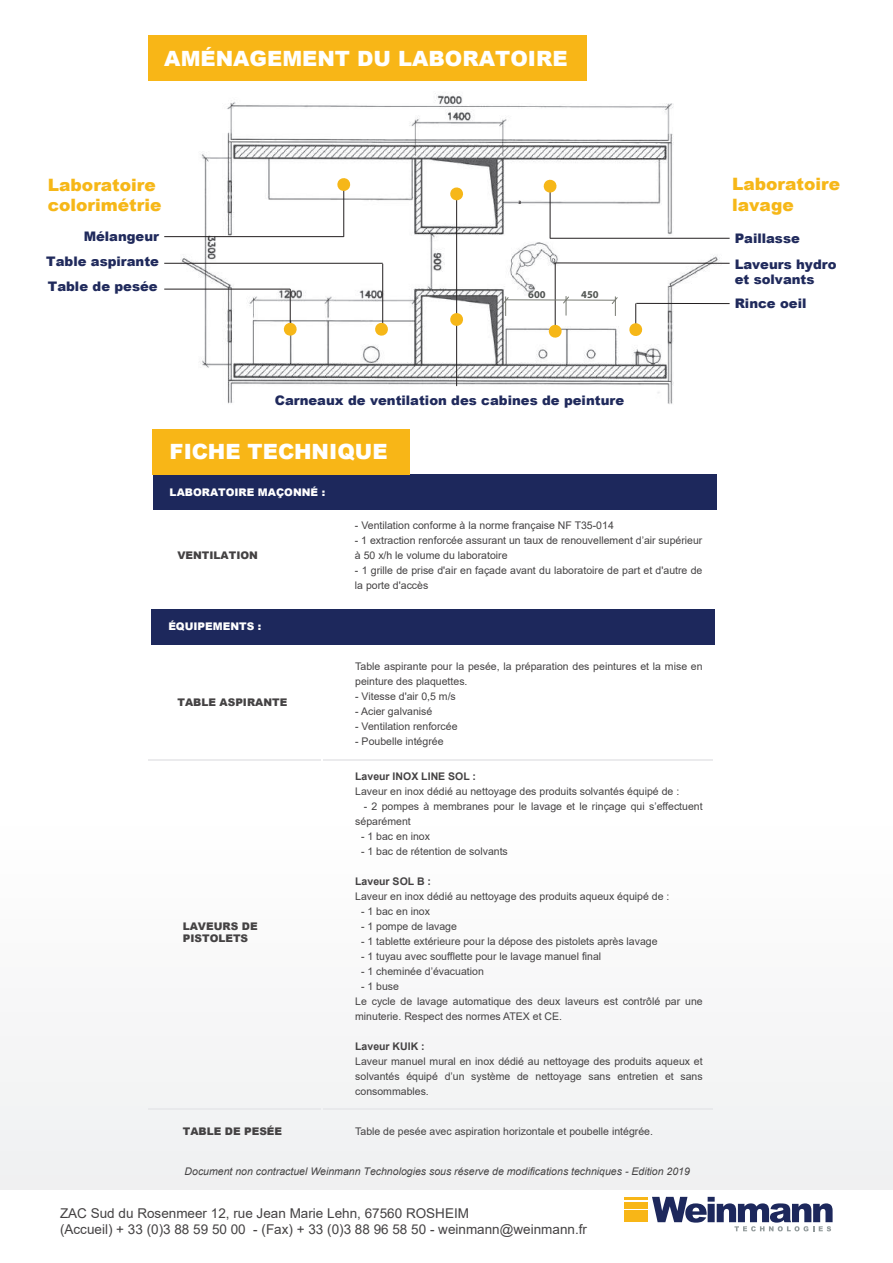
<style>
.page{position:relative;width:893px;height:1263px;background:#fff}
.page>*{position:absolute;margin:0;border:0;box-sizing:border-box;transform-origin:0 0}
.t1{font:900 21px "Arial";color:#fff}
.t2{font:900 17.1px/20.4px "Arial";color:#f6b718}
.t3{font:13.5px/16.2px "Arial";color:#444243}
.t4{font:900 13.2px/25.5px "Arial";color:#202a5c}
.t5{font:10.5px/15px "Arial";color:#444243}
.t6{font:italic 10.5px "Arial";color:#444243}
.t7{font:900 10.5px/12.6px "Arial";color:#444243}
.t8{font:700 10.5px "Arial";color:#444243}
.t9{font:900 10.5px "Arial";color:#fff}
.t10{font:700 10.5px "Myriad Pro";color:#505351}
.t11{font:700 10.5px "Myriad Pro";color:#515552}
.t12{font:700 4.95px "Myriad Pro";color:#231f20}
.s1{color:#434142}
</style>
<div class="page">
<div style="left:0;top:0;width:893px;height:1190px;background:linear-gradient(to right,#fbfbfb,#fbfbfb)"></div>
<div style="left:153px;top:474px;width:563px;height:35px;background:#1d285c"></div>
<div style="left:151px;top:609px;width:564px;height:35px;background:#1d285c"></div>
<div style="left:148px;top:35px;width:438px;height:45px;background:#f8b617"></div>
<div style="left:152px;top:429px;width:257px;height:45px;background:#f8b617"></div>
<div style="left:624px;top:1210px;width:24px;height:12px;background:#f8b617"></div>
<div style="left:624px;top:1202px;width:24px;height:6px;background:#f8b617"></div>
<hr style="left:624px;top:1197px;width:24px;height:3px;background:#f8b617">
<svg style="left:652px;top:1197px;width:181px;height:34px"></svg>
<img style="left:169px;top:86px;width:561px;height:331px">
<hr style="left:456px;top:192px;width:1px;height:194px;background:#231f20">
<hr style="left:164px;top:263px;width:219px;height:1px;background:#231f20">
<hr style="left:164px;top:289px;width:126px;height:1px;background:#231f20">
<hr style="left:290px;top:289px;width:1px;height:40px;background:#231f20">
<hr style="left:382px;top:264px;width:1px;height:65px;background:#231f20">
<svg style="left:449px;top:187px;width:15px;height:14px"></svg>
<hr style="left:164px;top:236px;width:180px;height:1px;background:#231f20">
<hr style="left:343px;top:185px;width:1px;height:52px;background:#231f20">
<svg style="left:337px;top:177px;width:14px;height:15px"></svg>
<hr style="left:550px;top:238px;width:180px;height:1px;background:#231f20">
<hr style="left:555px;top:263px;width:175px;height:1px;background:#231f20">
<hr style="left:636px;top:303px;width:94px;height:1px;background:#231f20">
<hr style="left:550px;top:186px;width:1px;height:52px;background:#231f20">
<hr style="left:555px;top:263px;width:1px;height:66px;background:#231f20">
<svg style="left:543px;top:179px;width:14px;height:14px"></svg>
<svg style="left:548px;top:324px;width:14px;height:14px"></svg>
<svg style="left:629px;top:303px;width:14px;height:34px"></svg>
<svg style="left:374px;top:322px;width:15px;height:14px"></svg>
<svg style="left:283px;top:322px;width:14px;height:14px"></svg>
<svg style="left:449px;top:312px;width:15px;height:15px"></svg>
<hr style="left:148px;top:759px;width:173px;height:2px;background:#e6e7e9">
<hr style="left:323px;top:759px;width:389px;height:2px;background:#e6e7e9">
<hr style="left:148px;top:1108px;width:173px;height:1px;background:#e6e7e9">
<hr style="left:323px;top:1108px;width:389px;height:1px;background:#e6e7e9">
<hr style="left:506px;top:299px;width:109px;height:2px;background:#777a72">
<svg style="left:611px;top:296px;width:7px;height:20px"></svg>
<svg style="left:502px;top:296px;width:7px;height:20px"></svg>
<svg style="left:562px;top:296px;width:8px;height:19px"></svg>
<h1 class="t1" style="left:164px;top:43px;width:405px">AMÉNAGEMENT DU LABORATOIRE</h1>
<h2 class="t2" style="left:48px;top:174px;width:115px">Laboratoire colorimétrie</h2>
<h2 class="t2" style="left:732px;top:173px;width:109px">Laboratoire lavage</h2>
<p class="t12" style="left:518px;top:199px;width:4px">3</p>
<p class="t4" style="left:84px;top:223px;width:77px">Mélangeur</p>
<p class="t4" style="left:46px;top:248px;width:114px">Table aspirante</p>
<p class="t4" style="left:48px;top:273px;width:111px">Table de pesée</p>
<p class="t10" style="left:528px;top:288px;width:19px">600</p>
<p class="t11" style="left:581px;top:288px;width:19px">450</p>
<p class="t4" style="left:735px;top:225px;width:103px">Paillasse<br>Laveurs hydro</p>
<p class="t4" style="left:735px;top:267px;width:81px;line-height:24px">et solvants<br>Rince oeil</p>
<p class="t4" style="left:275px;top:387px;width:351px">Carneaux de ventilation des cabines de peinture</p>
<h1 class="t1" style="left:170px;top:436px;width:219px">FICHE TECHNIQUE</h1>
<p class="t9" style="left:170px;top:484px;width:157px">LABORATOIRE MAÇONNÉ :</p>
<p class="t7" style="left:177px;top:549px;width:82px">VENTILATION</p>
<p class="t9" style="left:168px;top:619px;width:94px">ÉQUIPEMENTS :</p>
<p class="t7" style="left:177px;top:695px;width:111px">TABLE ASPIRANTE</p>
<p class="t7" style="left:183px;top:919px;width:76px">LAVEURS DE<br>PISTOLETS</p>
<p class="t5" style="left:355px;top:518px;width:260px">- Ventilation conforme à la norme française NF T35-014</p>
<p class="t5" style="left:355px;top:533px;width:349px">- 1 extraction renforcée assurant un taux de renouvellement d’air supérieur à 50 x/h le volume du laboratoire</p>
<p class="t5" style="left:355px;top:563px;width:349px">- 1 grille de prise d'air en façade avant du laboratoire de part et d'autre de la porte d'accès</p>
<p class="t5" style="left:355px;top:659px;width:349px">Table aspirante pour la pesée, la préparation des peintures et la mise en peinture des plaquettes.</p>
<p class="t5" style="left:355px;top:689px;width:102px">- Vitesse d'air 0,5 m/s</p>
<p class="t5" style="left:355px;top:704px;width:79px">- Acier galvanisé</p>
<p class="t5" style="left:355px;top:719px;width:104px">- Ventilation renforcée</p>
<p class="t5" style="left:355px;top:734px;width:90px">- Poubelle intégrée</p>
<p class="t8" style="left:355px;top:769px;width:122px">Laveur INOX LINE SOL :</p>
<p class="t5" style="left:355px;top:784px;width:326px">Laveur en inox dédié au nettoyage des produits solvantés équipé de :</p>
<p class="t5" style="left:355px;top:799px;width:349px;text-indent:9px">- 2 pompes à membranes pour le lavage et le rinçage qui s’effectuent séparément</p>
<p class="t5" style="left:361px;top:829px;width:71px">- 1 bac en inox</p>
<p class="t5" style="left:361px;top:844px;width:148px">- 1 bac de rétention de solvants</p>
<p class="t8" style="left:355px;top:874px;width:77px">Laveur SOL B :</p>
<p class="t5" style="left:355px;top:889px;width:316px">Laveur en inox dédié au nettoyage des produits aqueux équipé de :</p>
<p class="t5" style="left:361px;top:904px;width:71px">- 1 bac en inox</p>
<p class="t5" style="left:361px;top:919px;width:97px">- 1 pompe de lavage</p>
<p class="t5" style="left:361px;top:934px;width:298px">- 1 tablette extérieure pour la dépose des pistolets après lavage</p>
<p class="t5" style="left:361px;top:949px;width:242px">- 1 tuyau avec soufflette pour le lavage manuel final</p>
<p class="t5" style="left:361px;top:964px;width:124px">- 1 cheminée d’évacuation</p>
<p class="t5" style="left:355px;top:979px;width:349px;text-indent:6px">- 1 buse<br>Le cycle de lavage automatique des deux laveurs est contrôlé par une minuterie. Respect des normes ATEX et CE.</p>
<p class="t8" style="left:355px;top:1039px;width:71px">Laveur KUIK :</p>
<p class="t5" style="left:355px;top:1054px;width:349px;text-align:justify">Laveur manuel mural en inox dédié au nettoyage des produits aqueux et solvantés équipé d’un système de nettoyage sans entretien et sans consommables.</p>
<p class="t7" style="left:183px;top:1124px;width:101px">TABLE DE PESÉE</p>
<p class="t5" style="left:355px;top:1123px;width:299px">Table de pesée avec aspiration horizontale et poubelle intégrée.</p>
<p class="t6" style="left:185px;top:1164px;width:507px">Document non contractuel Weinmann Technologies sous réserve de modifications techniques - Edition <span class="s1">2019</span></p>
<p class="t3" style="left:60px;top:1205px;width:528px">ZAC Sud du Rosenmeer 12, rue Jean Marie Lehn, 67560 ROSHEIM<br>(Accueil) + 33 (0)3 88 59 50 00 - (Fax) + 33 (0)3 88 96 58 50 - weinmann@weinmann.fr</p>
</div>
